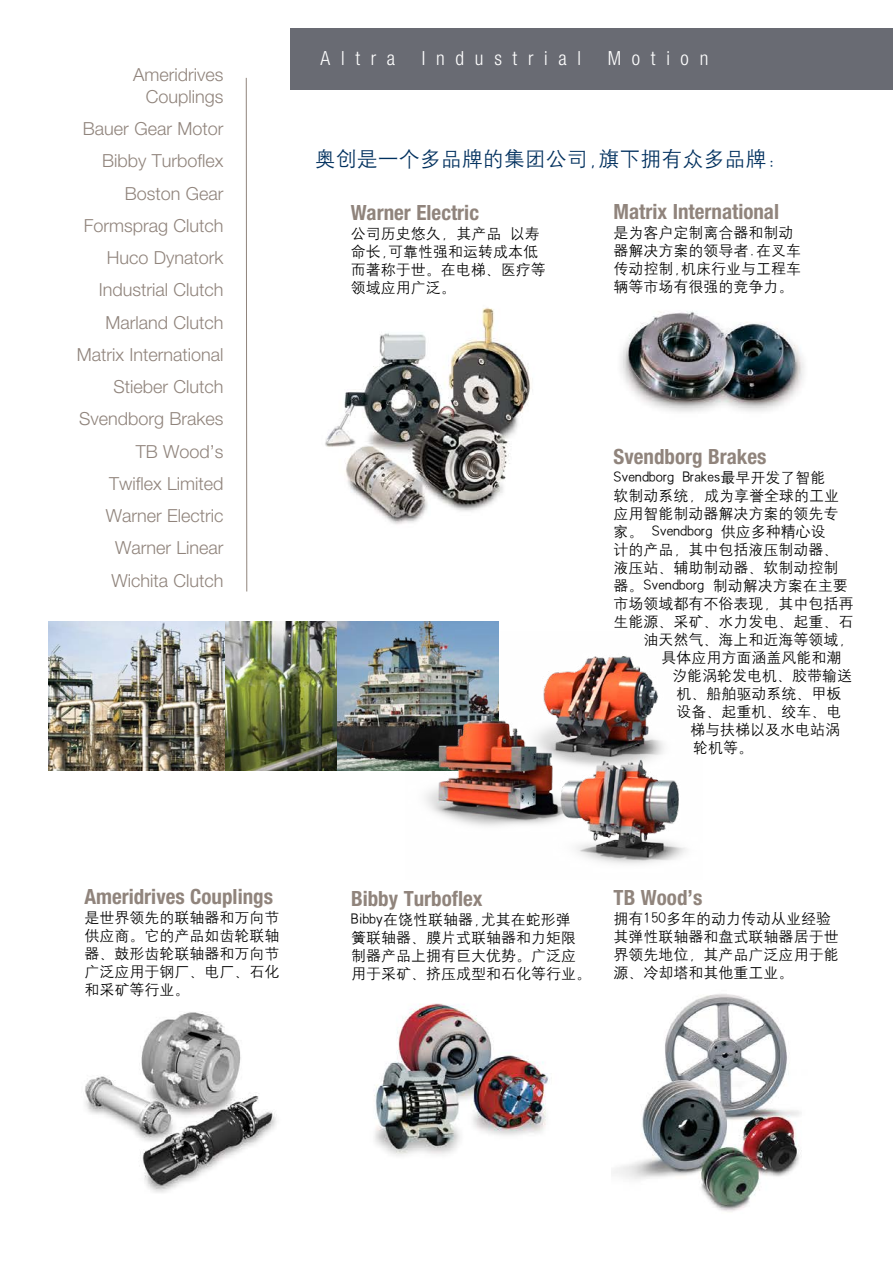
<style>
.page{position:relative;width:893px;height:1263px;background:#fff}
.page>*{position:absolute;margin:0;border:0;box-sizing:border-box;transform-origin:0 0}
.t1{font:700 condensed 21px "Helvetica Neue LT Std";color:#90847c}
.t2{font:21px "H Yg 2 gj";color:#00305e}
.t3{font:300 condensed 19.5px "Helvetica Neue LT Std";letter-spacing:.55em;color:#fff}
.t4{font:300 18px/21.8px "Helvetica Neue LT Std";color:#90847c;text-align:right}
.t5{font:15px/18px "H Yg 2 gj";color:#000;text-align:justify}
</style>
<div class="page">
<img style="left:325px;top:307px;width:206px;height:218px">
<img style="left:621px;top:311px;width:183px;height:101px">
<img style="left:85px;top:1011px;width:192px;height:182px">
<img style="left:374px;top:1003px;width:175px;height:153px">
<img style="left:613px;top:994px;width:189px;height:218px">
<div style="left:290px;top:29px;width:603px;height:61px;background:#696b73"></div>
<img style="left:49px;top:621px;width:176px;height:149px">
<img style="left:225px;top:621px;width:112px;height:149px">
<img style="left:337px;top:621px;width:162px;height:149px">
<svg style="left:246px;top:77px;width:1px;height:515px"></svg>
<img style="left:405px;top:632px;width:281px;height:232px">
<p class="t4" style="left:133px;top:63px;width:92px">Ameridrives<br>Couplings</p>
<p class="t4" style="left:83px;top:117px;width:142px">Bauer Gear Motor</p>
<p class="t4" style="left:102px;top:150px;width:123px">Bibby Turboflex</p>
<p class="t4" style="left:125px;top:182px;width:100px">Boston Gear</p>
<p class="t4" style="left:84px;top:214px;width:141px">Formsprag Clutch</p>
<p class="t4" style="left:107px;top:246px;width:118px">Huco Dynatork</p>
<p class="t4" style="left:99px;top:279px;width:126px">Industrial Clutch</p>
<p class="t4" style="left:105px;top:311px;width:120px">Marland Clutch</p>
<p class="t4" style="left:77px;top:343px;width:148px">Matrix International</p>
<p class="t4" style="left:79px;top:370px;width:146px;line-height:32.2px">Stieber Clutch<br>Svendborg Brakes</p>
<p class="t4" style="left:136px;top:440px;width:89px">TB Wood’s</p>
<p class="t4" style="left:109px;top:472px;width:116px">Twiflex Limited</p>
<p class="t4" style="left:106px;top:504px;width:119px">Warner Electric</p>
<p class="t4" style="left:115px;top:537px;width:110px">Warner Linear</p>
<p class="t4" style="left:111px;top:569px;width:114px">Wichita Clutch</p>
<p class="t3" style="left:321px;top:46px;width:76px">Altra</p>
<p class="t3" style="left:422px;top:46px;width:161px">Industrial</p>
<p class="t3" style="left:608px;top:46px;width:102px">Motion</p>
<p class="t2" style="left:315px;top:149px;width:463px">奥创是一个多品牌的集团公司,旗下拥有众多品牌:</p>
<p class="t1" style="left:351px;top:200px;width:130px">Warner Electric</p>
<p class="t5" style="left:351px;top:225px;width:196px;text-align:left">公司历史悠久, 其产品 以寿命长,可靠性强和运转成本低而著称于世。在电梯、医疗等领域应用广泛。</p>
<p class="t1" style="left:613px;top:199px;width:167px">Matrix International</p>
<p class="t5" style="left:613px;top:224px;width:181px">是为客户定制离合器和制动</p>
<p class="t5" style="left:613px;top:242px;width:189px">器解决方案的领导者.在叉车</p>
<p class="t5" style="left:613px;top:260px;width:189px">传动控制,机床行业与工程车</p>
<p class="t5" style="left:613px;top:278px;width:181px">辆等市场有很强的竞争力。</p>
<p class="t1" style="left:613px;top:443px;width:154px">Svendborg Brakes</p>
<p class="t5" style="left:613px;top:468px;width:213px">Svendborg Brakes最早开发了智能</p>
<p class="t5" style="left:613px;top:486px;width:227px">软制动系统, 成为享誉全球的工业</p>
<p class="t5" style="left:613px;top:504px;width:226px">应用智能制动器解决方案的领先专</p>
<p class="t5" style="left:613px;top:522px;width:214px">家。 Svendborg 供应多种精心设</p>
<p class="t5" style="left:613px;top:540px;width:226px">计的产品，其中包括液压制动器、</p>
<p class="t5" style="left:613px;top:558px;width:226px">液压站、辅助制动器、软制动控制</p>
<p class="t5" style="left:613px;top:576px;width:236px">器。Svendborg 制动解决方案在主要</p>
<p class="t5" style="left:613px;top:594px;width:241px">市场领域都有不俗表现，其中包括再</p>
<p class="t5" style="left:613px;top:612px;width:241px">生能源、采矿、水力发电、起重、石</p>
<p class="t5" style="left:643px;top:630px;width:211px">油天然气、海上和近海等领域，</p>
<p class="t5" style="left:661px;top:648px;width:181px">具体应用方面涵盖风能和潮</p>
<p class="t5" style="left:672px;top:666px;width:181px">汐能涡轮发电机、胶带输送</p>
<p class="t5" style="left:676px;top:684px;width:166px">机、船舶驱动系统、甲板</p>
<p class="t5" style="left:676px;top:702px;width:166px">设备、起重机、绞车、电</p>
<p class="t5" style="left:690px;top:720px;width:151px">梯与扶梯以及水电站涡</p>
<p class="t5" style="left:693px;top:738px;width:61px">轮机等。</p>
<p class="t1" style="left:84px;top:884px;width:190px">Ameridrives Couplings</p>
<p class="t5" style="left:84px;top:909px;width:197px">是世界领先的联轴器和万向节供应商。它的产品如齿轮联轴器、鼓形齿轮联轴器和万向节广泛应用于钢厂、电厂、石化和采矿等行业。</p>
<p class="t1" style="left:351px;top:886px;width:133px">Bibby Turboflex</p>
<p class="t5" style="left:351px;top:910px;width:221px">Bibby在饶性联轴器,尤其在蛇形弹</p>
<p class="t5" style="left:351px;top:928px;width:226px">簧联轴器、膜片式联轴器和力矩限</p>
<p class="t5" style="left:351px;top:946px;width:226px">制器产品上拥有巨大优势。广泛应</p>
<p class="t5" style="left:351px;top:964px;width:241px">用于采矿、挤压成型和石化等行业。</p>
<p class="t1" style="left:614px;top:885px;width:90px">TB Wood’s</p>
<p class="t5" style="left:614px;top:909px;width:219px">拥有150多年的动力传动从业经验</p>
<p class="t5" style="left:614px;top:927px;width:226px">其弹性联轴器和盘式联轴器居于世</p>
<p class="t5" style="left:614px;top:945px;width:226px">界领先地位，其产品广泛应用于能</p>
<p class="t5" style="left:614px;top:963px;width:181px">源、冷却塔和其他重工业。</p>
</div>
